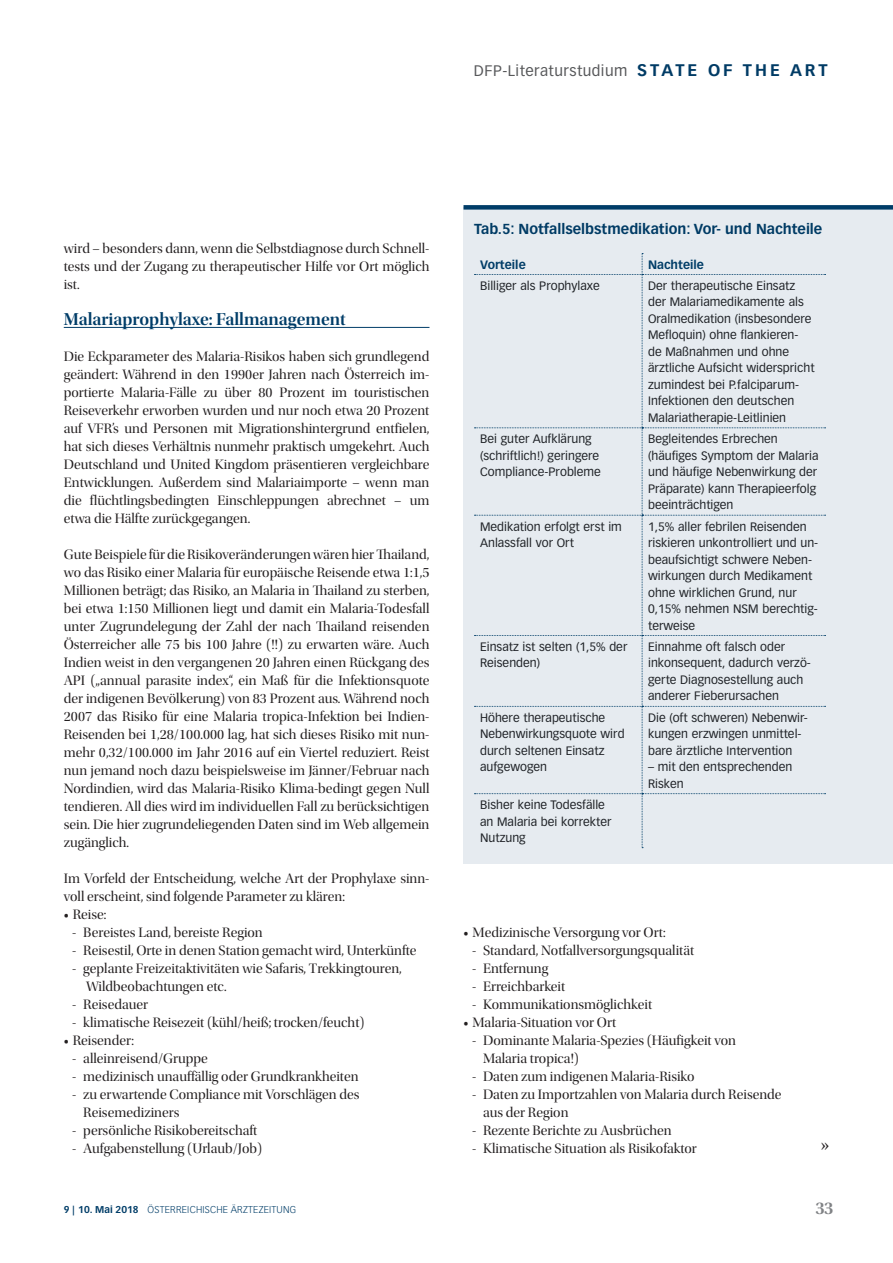
<style>
.page{position:relative;width:893px;height:1263px;background:#fff}
.page>*{position:absolute;margin:0;border:0;box-sizing:border-box;transform-origin:0 0}
.t1{font:19.5px "Utopia Std";color:#231f20}
.t2{font:18px "Utopia Std Semibold Disp";color:#003d68}
.t3{font:18px "Utopia Std Semibold Subh";color:#808285}
.t4{font:15px "Vectora LT Std";letter-spacing:.03em;color:#57585a}
.t5{font:14.25px/18px "Utopia Std Disp";color:#231f20}
.t6{font:700 14.25px "Vectora LT Std";color:#003b65}
.t7{font:12px/16.5px "Vectora LT Std";color:#231f20}
.t8{font:700 12px "Vectora LT Std";color:#003d68}
.t9{font:300 9.75px "Vectora LT Std";letter-spacing:.02em;color:#003d68}
.s1{font-weight:700;font-size:16.5px;color:#003b65}
.s2{font-weight:700}
</style>
<div class="page">
<hr style="left:64px;top:327px;width:365px;height:1px;background:#003d68">
<div style="left:463px;top:205px;width:430px;height:5px;background:#003d68"></div>
<div style="left:463px;top:207px;width:430px;height:657px;background:#e6ebf0"></div>
<p class="t4" style="left:474px;top:61px;width:355px">DFP-Literaturstudium <span class="s1">STATE OF THE ART</span></p>
<p class="t5" style="left:64px;top:240px;width:367px;text-align:justify">wird – besonders dann, wenn die Selbstdiagnose durch Schnell&shy;tests und der Zugang zu therapeutischer Hilfe vor Ort möglich ist.</p>
<p class="t2" style="left:64px;top:309px;width:284px">Malariaprophylaxe: Fallmanagement</p>
<p class="t5" style="left:64px;top:348px;width:367px;text-align:justify">Die Eckparameter des Malaria-Risikos haben sich grundlegend geändert: Während in den 1990er Jahren nach Österreich im&shy;portierte Malaria-Fälle zu über 80 Prozent im touristischen Reiseverkehr erworben wurden und nur noch etwa 20 Prozent auf VFR’s und Personen mit Migrationshintergrund entfielen, hat sich dieses Verhältnis nunmehr praktisch umgekehrt. Auch Deutschland und United Kingdom präsentieren vergleichbare Entwicklungen. Außerdem sind Malariaimporte – wenn man die flüchtlingsbedingten Einschleppungen abrechnet – um etwa die Hälfte zurückgegangen.</p>
<p class="t5" style="left:64px;top:546px;width:367px;text-align:justify">Gute Beispiele für die Risikoveränderungen wären hier Thailand, wo das Risiko einer Malaria für europäische Reisende etwa 1:1,5<br>Millionen beträgt; das Risiko, an Malaria in Thailand zu sterben, bei etwa 1:150 Millionen liegt und damit ein Malaria-Todesfall unter Zugrundelegung der Zahl der nach Thailand reisenden Österreicher alle 75 bis 100 Jahre (!!) zu erwarten wäre. Auch Indien weist in den vergangenen 20 Jahren einen Rückgang des API („annual parasite index“, ein Maß für die Infektionsquote der indigenen Bevölkerung) von 83 Prozent aus. Während noch 2007 das Risiko für eine Malaria tropica-Infektion bei Indien-Reisenden bei 1,28/100.000 lag, hat sich dieses Risiko mit nun&shy;mehr 0,32/100.000 im Jahr 2016 auf ein Viertel reduziert. Reist nun jemand noch dazu beispielsweise im Jänner/Februar nach Nordindien, wird das Malaria-Risiko Klima-bedingt gegen Null tendieren. All dies wird im individuellen Fall zu berücksichtigen sein. Die hier zugrundeliegenden Daten sind im Web allgemein zugänglich.</p>
<p class="t5" style="left:64px;top:870px;width:367px">Im Vorfeld der Entscheidung, welche Art der Prophylaxe sinn&shy;voll erscheint, sind folgende Parameter zu klären:</p>
<p class="t5" style="left:64px;top:906px;width:44px">• Reise:</p>
<p class="t5" style="left:72px;top:924px;width:192px">- Bereistes Land, bereiste Region</p>
<p class="t5" style="left:72px;top:942px;width:346px">- Reisestil, Orte in denen Station gemacht wird, Unterkünfte</p>
<p class="t5" style="left:86px;top:960px;width:317px;text-indent:-14px">- geplante Freizeitaktivitäten wie Safaris, Trekkingtouren,<br>Wildbeobachtungen etc.</p>
<p class="t5" style="left:72px;top:996px;width:77px">- Reisedauer</p>
<p class="t5" style="left:72px;top:1014px;width:294px">- klimatische Reisezeit (kühl/heiß; trocken/feucht)</p>
<p class="t5" style="left:64px;top:1032px;width:72px">• Reisender:</p>
<p class="t5" style="left:72px;top:1050px;width:137px">- alleinreisend/Gruppe</p>
<p class="t5" style="left:72px;top:1068px;width:288px">- medizinisch unauffällig oder Grundkrankheiten</p>
<p class="t5" style="left:83px;top:1086px;width:278px;text-indent:-11px">- zu erwartende Compliance mit Vorschlägen des<br>Reisemediziners</p>
<p class="t5" style="left:72px;top:1122px;width:187px">- persönliche Risikobereitschaft</p>
<p class="t5" style="left:72px;top:1140px;width:191px">- Aufgabenstellung (Urlaub/Job)</p>
<p class="t9" style="left:64px;top:1204px;width:234px"><span class="s2">9 | 10. Mai 2018</span> ÖSTERREICHISCHE ÄRZTEZEITUNG</p>
<p class="t6" style="left:474px;top:221px;width:350px">Tab.5: Notfallselbstmedikation: Vor- und Nachteile</p>
<p class="t8" style="left:480px;top:257px;width:47px">Vorteile</p>
<p class="t8" style="left:648px;top:257px;width:57px">Nachteile</p>
<p class="t7" style="left:480px;top:277px;width:121px">Billiger als Prophylaxe</p>
<p class="t7" style="left:648px;top:277px;width:168px">Der therapeutische Einsatz der Malariamedikamente als<br>Oralmedikation (insbesondere<br>Mefloquin) ohne flankieren&shy;de Maßnahmen und ohne ärztliche Aufsicht widerspricht zumindest bei P.falciparum-<br>Infektionen den deutschen<br>Malariatherapie-Leitlinien</p>
<p class="t7" style="left:480px;top:431px;width:122px">Bei guter Aufklärung (schriftlich!) geringere<br>Compliance-Probleme</p>
<p class="t7" style="left:648px;top:431px;width:172px">Begleitendes Erbrechen (häufiges Symptom der Malaria und häufige Nebenwirkung der<br>Präparate) kann Therapieerfolg beeinträchtigen</p>
<p class="t7" style="left:480px;top:518px;width:143px">Medikation erfolgt erst im<br>Anlassfall vor Ort</p>
<p class="t7" style="left:648px;top:518px;width:172px">1,5% aller febrilen Reisenden riskieren unkontrolliert und un&shy;beaufsichtigt schwere Neben&shy;wirkungen durch Medikament ohne wirklichen Grund, nur<br>0,15% nehmen NSM berechtig&shy;terweise</p>
<p class="t7" style="left:480px;top:638px;width:149px">Einsatz ist selten (1,5% der<br>Reisenden)</p>
<p class="t7" style="left:648px;top:638px;width:164px">Einnahme oft falsch oder inkonsequent, dadurch verzö&shy;gerte Diagnosestellung auch anderer Fieberursachen</p>
<p class="t7" style="left:480px;top:709px;width:146px">Höhere therapeutische<br>Nebenwirkungsquote wird durch seltenen Einsatz aufgewogen</p>
<p class="t7" style="left:648px;top:709px;width:161px">Die (oft schweren) Nebenwir&shy;kungen erzwingen unmittel&shy;bare ärztliche Intervention</p>
<p class="t7" style="left:648px;top:759px;width:146px">– mit den entsprechenden<br>Risken</p>
<p class="t7" style="left:480px;top:797px;width:133px">Bisher keine Todesfälle an Malaria bei korrekter<br>Nutzung</p>
<p class="t5" style="left:463px;top:924px;width:204px">• Medizinische Versorgung vor Ort:</p>
<p class="t5" style="left:472px;top:942px;width:224px">- Standard, Notfallversorgungsqualität</p>
<p class="t5" style="left:472px;top:960px;width:78px">- Entfernung</p>
<p class="t5" style="left:472px;top:978px;width:95px">- Erreichbarkeit</p>
<p class="t5" style="left:472px;top:996px;width:182px">- Kommunikationsmöglichkeit</p>
<p class="t5" style="left:463px;top:1014px;width:154px">• Malaria-Situation vor Ort</p>
<p class="t5" style="left:483px;top:1032px;width:255px;text-indent:-11px">- Dominante Malaria-Spezies (Häufigkeit von<br>Malaria tropica!)</p>
<p class="t5" style="left:472px;top:1068px;width:224px">- Daten zum indigenen Malaria-Risiko</p>
<p class="t5" style="left:483px;top:1086px;width:300px;text-indent:-11px">- Daten zu Importzahlen von Malaria durch Reisende aus der Region</p>
<p class="t5" style="left:472px;top:1122px;width:201px">- Rezente Berichte zu Ausbrüchen</p>
<p class="t5" style="left:472px;top:1140px;width:226px">- Klimatische Situation als Risikofaktor</p>
<h1 class="t1" style="left:821px;top:1135px;width:10px">»</h1>
<p class="t3" style="left:816px;top:1198px;width:19px">33</p>
</div>
